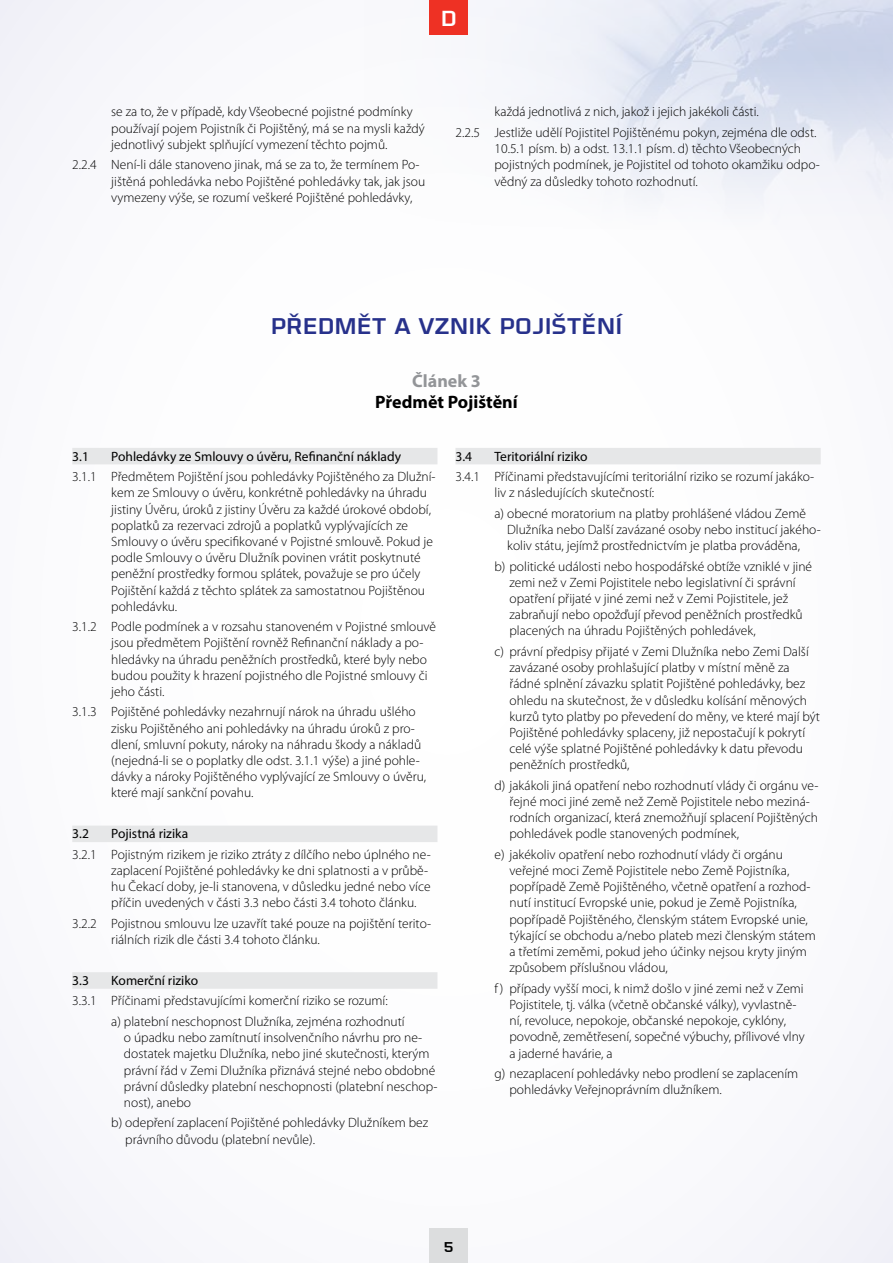
<style>
.page{position:relative;width:893px;height:1263px;background:#fff}
.page>*{position:absolute;margin:0;border:0;box-sizing:border-box;transform-origin:0 0}
.t1{font:500 24px "Olney";color:#27318b}
.t2{font:500 22.95px "Olney";color:#fff}
.t3{font:700 18px "Myriad Pro";color:#000}
.t4{font:700 18px "Myriad Pro";color:#939598}
.t5{font:500 15px "Olney";color:#000}
.t6{font:300 13.5px/16.2px "Myriad Pro";color:#000}
.t7{font:13.5px "Myriad Pro";color:#000}
</style>
<div class="page">
<img style="left:429px;top:0;width:464px;height:230px">
<div style="left:429px;top:1229px;width:39px;height:34px;background:#dcddde"></div>
<div style="left:429px;top:0;width:39px;height:34px;background:#ee3124"></div>
<div style="left:72px;top:448px;width:365px;height:16px;background:#e6e7e8"></div>
<div style="left:72px;top:826px;width:365px;height:16px;background:#e6e7e8"></div>
<div style="left:72px;top:972px;width:365px;height:17px;background:#e6e7e8"></div>
<div style="left:455px;top:448px;width:366px;height:16px;background:#e6e7e8"></div>
<h2 class="t2" style="left:441px;top:3px;width:17px">D</h2>
<p class="t6" style="left:111px;top:104px;width:315px">se za to, že v případě, kdy Všeobecné pojistné podmínky používají pojem Pojistník či Pojištěný, má se na mysli každý jednotlivý subjekt splňující vymezení těchto pojmů.</p>
<p class="t6" style="left:111px;top:157px;width:315px;text-indent:-39px">2.2.4 Není-li dále stanoveno jinak, má se za to, že termínem Po&shy;jištěná pohledávka nebo Pojištěné pohledávky tak, jak jsou vymezeny výše, se rozumí veškeré Pojištěné pohledávky,</p>
<p class="t6" style="left:455px;top:102px;width:363px;line-height:20.4px;text-indent:39px">každá jednotlivá z nich, jakož i jejich jakékoli části.<br>2.2.5 Jestliže udělí Pojistitel Pojištěnému pokyn, zejména dle odst.</p>
<p class="t6" style="left:494px;top:141px;width:327px">10.5.1 písm. b) a odst. 13.1.1 písm. d) těchto Všeobecných pojistných podmínek, je Pojistitel od tohoto okamžiku odpo&shy;vědný za důsledky tohoto rozhodnutí.</p>
<h1 class="t1" style="left:271px;top:310px;width:353px">PŘEDMĚT A VZNIK POJIŠTĚNÍ</h1>
<h3 class="t4" style="left:412px;top:369px;width:70px">Článek 3</h3>
<h3 class="t3" style="left:375px;top:391px;width:144px">Předmět Pojištění</h3>
<p class="t7" style="left:72px;top:448px;width:18px">3.1</p>
<p class="t7" style="left:111px;top:448px;width:291px">Pohledávky ze Smlouvy o úvěru, Refinanční náklady</p>
<p class="t6" style="left:111px;top:469px;width:326px;text-indent:-39px">3.1.1 Předmětem Pojištění jsou pohledávky Pojištěného za Dlužní&shy;kem ze Smlouvy o úvěru, konkrétně pohledávky na úhradu jistiny Úvěru, úroků z jistiny Úvěru za každé úrokové období, poplatků za rezervaci zdrojů a poplatků vyplývajících ze Smlouvy o úvěru specifikované v Pojistné smlouvě. Pokud je podle Smlouvy o úvěru Dlužník povinen vrátit poskytnuté peněžní prostředky formou splátek, považuje se pro účely Pojištění každá z těchto splátek za samostatnou Pojištěnou pohledávku.</p>
<p class="t6" style="left:111px;top:619px;width:326px;text-indent:-39px">3.1.2 Podle podmínek a v rozsahu stanoveném v Pojistné smlouvě jsou předmětem Pojištění rovněž Refinanční náklady a po&shy;hledávky na úhradu peněžních prostředků, které byly nebo budou použity k hrazení pojistného dle Pojistné smlouvy či jeho části.</p>
<p class="t6" style="left:111px;top:704px;width:316px;text-indent:-39px">3.1.3 Pojištěné pohledávky nezahrnují nárok na úhradu ušlého zisku Pojištěného ani pohledávky na úhradu úroků z pro&shy;dlení, smluvní pokuty, nároky na náhradu škody a nákladů (nejedná-li se o poplatky dle odst. 3.1.1 výše) a jiné pohle&shy;dávky a nároky Pojištěného vyplývající ze Smlouvy o úvěru, které mají sankční povahu.</p>
<p class="t7" style="left:72px;top:825px;width:18px">3.2</p>
<p class="t7" style="left:111px;top:825px;width:79px">Pojistná rizika</p>
<p class="t6" style="left:111px;top:846px;width:321px;text-indent:-39px">3.2.1 Pojistným rizikem je riziko ztráty z dílčího nebo úplného ne&shy;zaplacení Pojištěné pohledávky ke dni splatnosti a v průbě&shy;hu Čekací doby, je-li stanovena, v důsledku jedné nebo více příčin uvedených v části 3.3 nebo části 3.4 tohoto článku.</p>
<p class="t6" style="left:111px;top:915px;width:321px;text-indent:-39px">3.2.2 Pojistnou smlouvu lze uzavřít také pouze na pojištění terito&shy;riálních rizik dle části 3.4 tohoto článku.</p>
<p class="t7" style="left:72px;top:972px;width:18px">3.3</p>
<p class="t7" style="left:111px;top:972px;width:88px">Komerční riziko</p>
<p class="t6" style="left:111px;top:991px;width:295px;line-height:20.4px;text-indent:-39px">3.3.1 Příčinami představujícími komerční riziko se rozumí:<br>a) platební neschopnost Dlužníka, zejména rozhodnutí</p>
<p class="t6" style="left:124px;top:1030px;width:315px">o úpadku nebo zamítnutí insolvenčního návrhu pro ne&shy;dostatek majetku Dlužníka, nebo jiné skutečnosti, kterým právní řád v Zemi Dlužníka přiznává stejné nebo obdobné právní důsledky platební neschopnosti (platební neschop&shy;nost), anebo</p>
<p class="t6" style="left:125px;top:1115px;width:305px;text-indent:-14px">b) odepření zaplacení Pojištěné pohledávky Dlužníkem bez právního důvodu (platební nevůle).</p>
<p class="t7" style="left:455px;top:448px;width:18px">3.4</p>
<p class="t7" style="left:494px;top:448px;width:95px">Teritoriální riziko</p>
<p class="t6" style="left:494px;top:469px;width:321px;text-indent:-39px">3.4.1 Příčinami představujícími teritoriální riziko se rozumí jakáko&shy;liv z následujících skutečností:</p>
<p class="t6" style="left:507px;top:505px;width:315px;text-indent:-13px">a) obecné moratorium na platby prohlášené vládou Země<br>Dlužníka nebo Další zavázané osoby nebo institucí jakého&shy;koliv státu, jejímž prostřednictvím je platba prováděna,</p>
<p class="t6" style="left:509px;top:558px;width:304px;text-indent:-15px">b) politické události nebo hospodářské obtíže vzniklé v jiné zemi než v Zemi Pojistitele nebo legislativní či správní opatření přijaté v jiné zemi než v Zemi Pojistitele, jež zabraňují nebo opožďují převod peněžních prostředků placených na úhradu Pojištěných pohledávek,</p>
<p class="t6" style="left:509px;top:643px;width:312px;text-indent:-15px">c) právní předpisy přijaté v Zemi Dlužníka nebo Zemi Další zavázané osoby prohlašující platby v místní měně za řádné splnění závazku splatit Pojištěné pohledávky, bez ohledu na skutečnost, že v důsledku kolísání měnových kurzů tyto platby po převedení do měny, ve které mají být Pojištěné pohledávky splaceny, již nepostačují k pokrytí celé výše splatné Pojištěné pohledávky k datu převodu peněžních prostředků,</p>
<p class="t6" style="left:509px;top:777px;width:311px;text-indent:-15px">d) jakákoli jiná opatření nebo rozhodnutí vlády či orgánu ve&shy;řejné moci jiné země než Země Pojistitele nebo meziná&shy;rodních organizací, která znemožňují splacení Pojištěných pohledávek podle stanovených podmínek,</p>
<p class="t6" style="left:509px;top:846px;width:308px;text-indent:-15px">e) jakékoliv opatření nebo rozhodnutí vlády či orgánu veřejné moci Země Pojistitele nebo Země Pojistníka, popřípadě Země Pojištěného, včetně opatření a rozhod&shy;nutí institucí Evropské unie, pokud je Země Pojistníka, popřípadě Pojištěného, členským státem Evropské unie, týkající se obchodu a/nebo plateb mezi členským státem a třetími zeměmi, pokud jeho účinky nejsou kryty jiným způsobem příslušnou vládou,</p>
<p class="t6" style="left:509px;top:980px;width:297px;text-indent:-15px">f ) případy vyšší moci, k nimž došlo v jiné zemi než v Zemi Pojistitele, tj. válka (včetně občanské války), vyvlastně&shy;ní, revoluce, nepokoje, občanské nepokoje, cyklóny, povodně, zemětřesení, sopečné výbuchy, přílivové vlny a jaderné havárie, a</p>
<p class="t6" style="left:509px;top:1065px;width:290px;text-indent:-15px">g) nezaplacení pohledávky nebo prodlení se zaplacením pohledávky Veřejnoprávním dlužníkem.</p>
<p class="t5" style="left:444px;top:1237px;width:11px">5</p>
</div>
